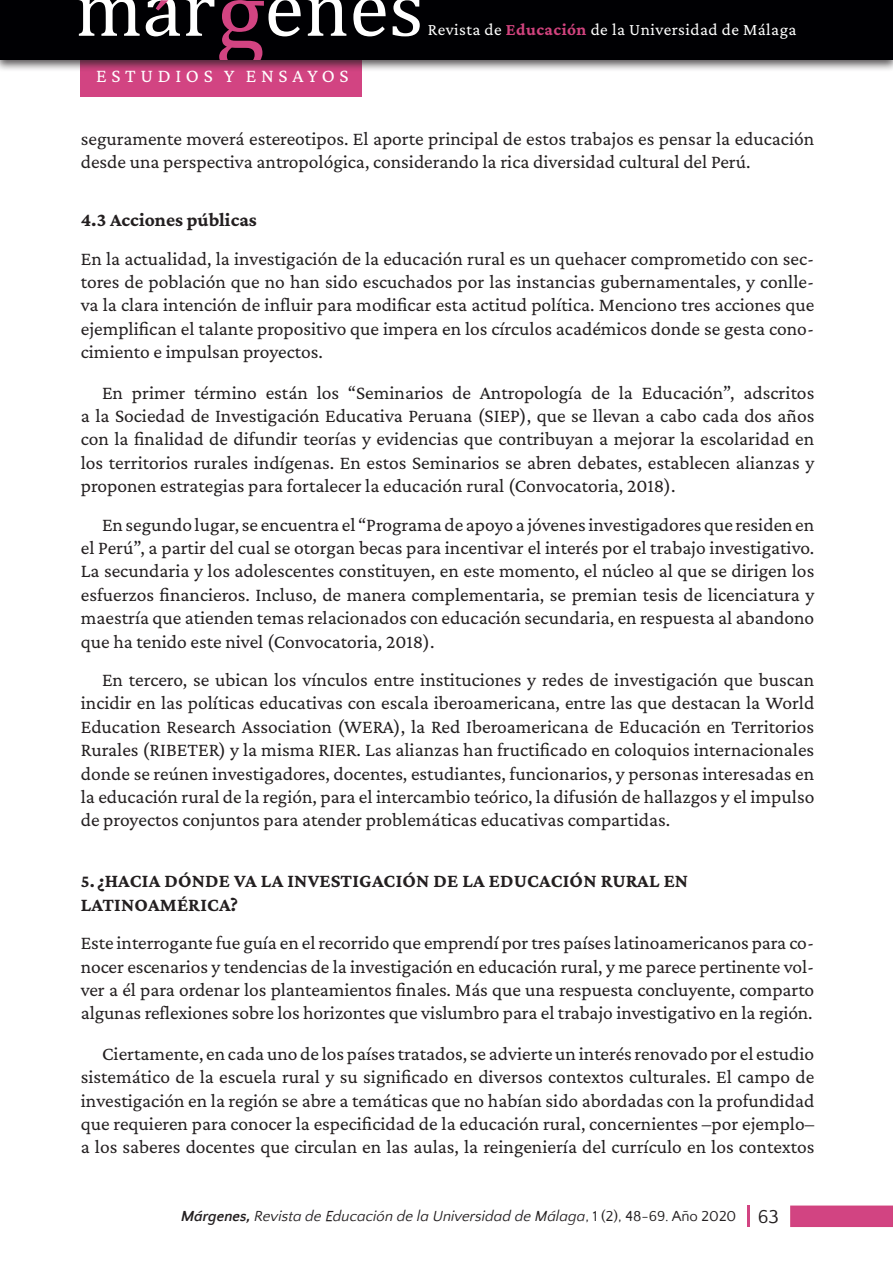
<style>
.page{position:relative;width:893px;height:1263px;background:#fff}
.page>*{position:absolute;margin:0;border:0;box-sizing:border-box;transform-origin:0 0}
.t1{font:19.5px/23.4px "Crimson Pro";color:#231f20;text-align:justify}
.t2{font:700 19.5px/24px "Crimson Pro";letter-spacing:.01em;color:#231f20}
.t3{font:19.5px "Crimson Pro";letter-spacing:.24em;color:#fff}
.t4{font:17.25px "Crimson Pro";letter-spacing:.025em;color:#fff}
.t5{font:italic 15px "Quattrocento Sans";color:#231f20}
.s1{font-weight:700;color:#d1437e}
.s2{font-size:18px}
.s3{font-weight:700}
.s4{font-style:normal}
.s5{font-style:normal;font-size:19.5px}
</style>
<div class="page">
<div style="left:81px;top:55px;width:281px;height:42px;background:#d24482"></div>
<div style="left:0;top:0;width:893px;height:72px;background:#231f20;opacity:.75"></div>
<div style="left:0;top:0;width:893px;height:60px;background:#000003"></div>
<svg style="left:78px;top:0;width:62px;height:36px"></svg>
<svg style="left:307px;top:0;width:39px;height:36px"></svg>
<svg style="left:353px;top:0;width:33px;height:36px"></svg>
<svg style="left:393px;top:0;width:27px;height:36px"></svg>
<svg style="left:146px;top:0;width:155px;height:59px"></svg>
<hr style="left:747px;top:1205px;width:3px;height:22px;background:#d24482">
<div style="left:790px;top:1205px;width:103px;height:22px;background:#d24482;border:2px solid #d1437e"></div>
<p class="t3" style="left:96px;top:63px;width:254px">ESTUDIOS Y ENSAYOS</p>
<p class="t4" style="left:428px;top:18px;width:370px">Revista de <span class="s1">Educación</span> de la Universidad de Málaga</p>
<p class="t1" style="left:81px;top:127px;width:735px">seguramente moverá estereotipos. El aporte principal de estos trabajos es pensar la educación desde una perspectiva antropológica, considerando la rica diversidad cultural del Perú.</p>
<p class="t2" style="left:81px;top:207px;width:178px">4.3 Acciones públicas</p>
<p class="t1" style="left:81px;top:246px;width:735px">En la actualidad, la investigación de la educación rural es un quehacer comprometido con sec&shy;tores de población que no han sido escuchados por las instancias gubernamentales, y conlle&shy;va la clara intención de influir para modificar esta actitud política. Menciono tres acciones que ejemplifican el talante propositivo que impera en los círculos académicos donde se gesta cono&shy;cimiento e impulsan proyectos.</p>
<p class="t1" style="left:81px;top:380px;width:735px;text-indent:21px">En primer término están los “Seminarios de Antropología de la Educación”, adscritos a la Sociedad de Investigación Educativa Peruana (SIEP), que se llevan a cabo cada dos años con la finalidad de difundir teorías y evidencias que contribuyan a mejorar la escolaridad en los territorios rurales indígenas. En estos Seminarios se abren debates, establecen alianzas y proponen estrategias para fortalecer la educación rural (Convocatoria, 2018).</p>
<p class="t1" style="left:81px;top:512px;width:735px;text-indent:21px">En segundo lugar, se encuentra el “Programa de apoyo a jóvenes investigadores que residen en el Perú”, a partir del cual se otorgan becas para incentivar el interés por el trabajo investigativo.<br>La secundaria y los adolescentes constituyen, en este momento, el núcleo al que se dirigen los esfuerzos financieros. Incluso, de manera complementaria, se premian tesis de licenciatura y maestría que atienden temas relacionados con educación secundaria, en respuesta al abandono que ha tenido este nivel (Convocatoria, 2018).</p>
<p class="t1" style="left:81px;top:668px;width:735px;text-indent:21px">En tercero, se ubican los vínculos entre instituciones y redes de investigación que buscan incidir en las políticas educativas con escala iberoamericana, entre las que destacan la World Education Research Association (WERA), la Red Iberoamericana de Educación en Territorios Rurales (RIBETER) y la misma RIER. Las alianzas han fructificado en coloquios internacionales donde se reúnen investigadores, docentes, estudiantes, funcionarios, y personas interesadas en la educación rural de la región, para el intercambio teórico, la difusión de hallazgos y el impulso de proyectos conjuntos para atender problemáticas educativas compartidas.</p>
<p class="t2" style="left:81px;top:868px;width:609px"><span class="s2">5.</span>¿HACIA DÓNDE VA LA INVESTIGACIÓN DE LA EDUCACIÓN RURAL EN<br>LATINOAMÉRICA?</p>
<p class="t1" style="left:81px;top:931px;width:735px">Este interrogante fue guía en el recorrido que emprendí por tres países latinoamericanos para co&shy;nocer escenarios y tendencias de la investigación en educación rural, y me parece pertinente vol&shy;ver a él para ordenar los planteamientos finales. Más que una respuesta concluyente, comparto algunas reflexiones sobre los horizontes que vislumbro para el trabajo investigativo en la región.</p>
<p class="t1" style="left:81px;top:1041px;width:735px;text-indent:21px">Ciertamente, en cada uno de los países tratados, se advierte un interés renovado por el estudio sistemático de la escuela rural y su significado en diversos contextos culturales. El campo de investigación en la región se abre a temáticas que no habían sido abordadas con la profundidad que requieren para conocer la especificidad de la educación rural, concernientes –por ejemplo– a los saberes docentes que circulan en las aulas, la reingeniería del currículo en los contextos</p>
<p class="t5" style="left:181px;top:1208px;width:599px"><span class="s3">Márgenes,</span> Revista de Educación de la Universidad de Málaga<span class="s4">, 1 (2), 48-69. Año 2020</span> <span class="s5">63</span></p>
</div>
